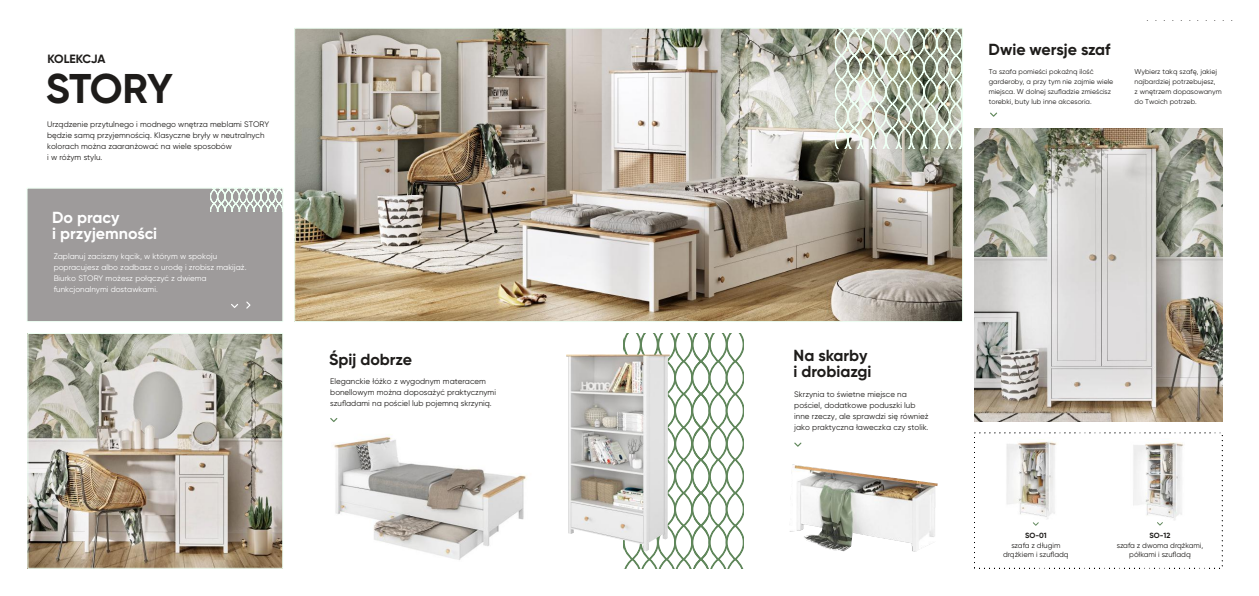
<style>
.page{position:relative;width:1259px;height:596px;background:#fff}
.page>*{position:absolute;margin:0;border:0;box-sizing:border-box;transform-origin:0 0}
.t1{font:700 41.4px "Gilroy";letter-spacing:-.025em;color:#1e1c1a}
.t2{font:700 16px/16px "Gilroy";color:#1e1c1a}
.t3{font:700 16px/16px "Gilroy";color:#fff}
.t4{font:700 12px "Gilroy";letter-spacing:-.02em;color:#1e1c1a}
.t5{font:8px/11px "Gilroy";color:#1e1c1a}
.t6{font:8px/11px "Gilroy";color:#fff}
.t7{font:7.5px/9px "Gilroy";color:#1e1c1a;text-align:center}
.t8{font:700 7.5px "Gilroy";letter-spacing:-.005em;color:#1e1c1a}
.t9{font:7px/10px "Gilroy";color:#1e1c1a}
</style>
<div class="page">
<img style="left:1006px;top:441px;width:51px;height:78px">
<img style="left:1133px;top:441px;width:51px;height:78px">
<img style="left:334px;top:437px;width:193px;height:123px">
<svg style="left:624px;top:333px;width:120px;height:235px"></svg>
<img style="left:296px;top:30px;width:664px;height:289px">
<img style="left:30px;top:335px;width:251px;height:231px">
<div style="left:28px;top:333px;width:255px;height:235px;border:1px solid #eefff3"></div>
<img style="left:789px;top:464px;width:148px;height:87px">
<div style="left:27px;top:188px;width:256px;height:133px;background:#9e9b9b;border:1px solid #eefff3"></div>
<svg style="left:210px;top:188px;width:73px;height:24px"></svg>
<svg style="left:835px;top:28px;width:128px;height:121px;background:#b6bcac"></svg>
<svg style="left:1157px;top:522px;width:6px;height:3px"></svg>
<svg style="left:990px;top:112px;width:7px;height:5px"></svg>
<svg style="left:330px;top:418px;width:7px;height:4px"></svg>
<svg style="left:246px;top:301px;width:4px;height:7px"></svg>
<svg style="left:794px;top:442px;width:7px;height:4px"></svg>
<svg style="left:231px;top:304px;width:7px;height:4px"></svg>
<img style="left:974px;top:128px;width:248px;height:293px">
<img style="left:566px;top:354px;width:104px;height:197px">
<h3 class="t4" style="left:48px;top:53px;width:59px">KOLEKCJA</h3>
<h1 class="t1" style="left:46px;top:70px;width:128px">STORY</h1>
<p class="t5" style="left:47px;top:119px;width:223px">Urządzenie przytulnego i modnego wnętrza meblami STORY będzie samą przyjemnością. Klasyczne bryły w neutralnych kolorach można zaaranżować na wiele sposobów<br>i w różym stylu.</p>
<h2 class="t3" style="left:52px;top:210px;width:106px">Do pracy<br>i przyjemności</h2>
<p class="t6" style="left:54px;top:250px;width:194px">Zaplanuj zaciszny kącik, w którym w spokoju popracujesz albo zadbasz o urodę i zrobisz makijaż.<br>Biurko STORY możesz połączyć z dwiema funkcjonalnymi dostawkami.</p>
<h2 class="t2" style="left:329px;top:352px;width:84px">Śpij dobrze</h2>
<p class="t5" style="left:330px;top:375px;width:167px">Eleganckie łóżko z wygodnym materacem bonellowym można doposażyć praktycznymi szufladami na pościel lub pojemną skrzynią.</p>
<h2 class="t2" style="left:988px;top:42px;width:123px">Dwie wersje szaf</h2>
<p class="t9" style="left:988px;top:67px;width:126px">Ta szafa pomieści pokaźną ilość garderoby, a przy tym nie zajmie wiele miejsca. W dolnej szufladzie zmieścisz torebki, buty lub inne akcesoria.</p>
<p class="t9" style="left:1134px;top:67px;width:89px">Wybierz taką szafę, jakiej najbardziej potrzebujesz,<br>z wnętrzem dopasowanym do Twoich potrzeb.</p>
<h2 class="t2" style="left:793px;top:348px;width:79px">Na skarby i drobiazgi</h2>
<p class="t5" style="left:794px;top:389px;width:136px">Skrzynia to świetne miejsce na pościel, dodatkowe poduszki lub inne rzeczy, ale sprawdzi się również jako praktyczna ławeczka czy stolik.</p>
<p class="t8" style="left:1025px;top:531px;width:23px">SO-01</p>
<p class="t8" style="left:1149px;top:532px;width:22px">SO-12</p>
<p class="t7" style="left:1116px;top:541px;width:88px">szafa z dwoma drążkami, półkami i szufladą</p>
<p class="t7" style="left:1003px;top:541px;width:67px">szafa z długim drążkiem i szufladą</p>
</div>
